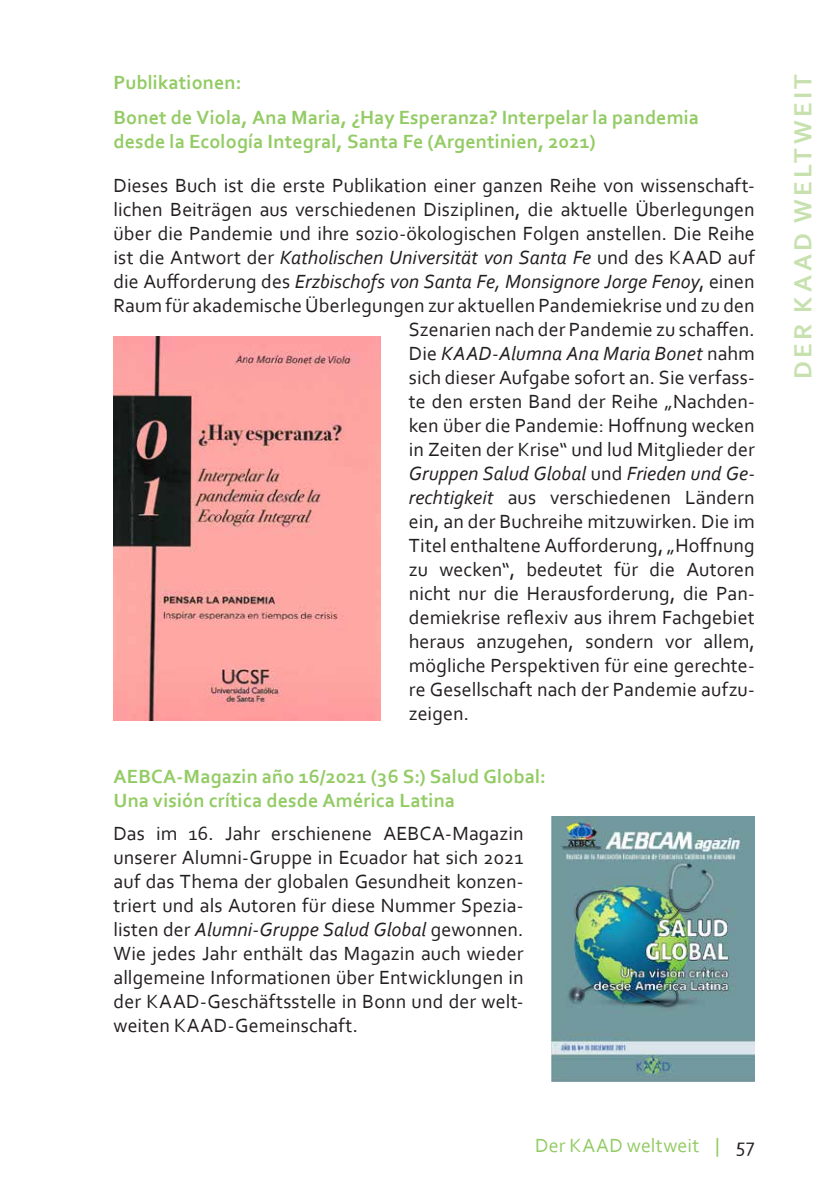
<style>
.page{position:relative;width:840px;height:1191px;background:#fff}
.page>*{position:absolute;margin:0;border:0;box-sizing:border-box;transform-origin:0 0}
.t1{font:700 26px "Corbel";letter-spacing:.12em;color:#c7e1ae}
.t2{font:20px/24px "Corbel";letter-spacing:.005em;color:#231f20;text-align:justify}
.t3{font:700 20px/35.4px "Corbel";letter-spacing:.005em;color:#93cb64}
.t4{font:italic 20px "Corbel";color:#231f20}
.t5{font:20px "Corbel";letter-spacing:.01em;color:#93cb64}
.s1{font-style:normal}
.s2{font-style:italic}
.s3{color:#231f20}
</style>
<div class="page">
<img style="left:551px;top:816px;width:203px;height:265px">
<img style="left:113px;top:336px;width:267px;height:384px">
<p class="t3" style="left:113px;top:64px;width:587px">Publikationen:<br>Bonet de Viola, Ana Maria, ¿Hay Esperanza? Interpelar la pandemia</p>
<p class="t3" style="left:113px;top:123px;width:483px">desde la Ecología Integral, Santa Fe (Argentinien, 2021)</p>
<p class="t2" style="left:113px;top:173px;width:642px">Dieses Buch ist die erste Publikation einer ganzen Reihe von wissenschaft-</p>
<p class="t2" style="left:113px;top:197px;width:642px">lichen Beiträgen aus verschiedenen Disziplinen, die aktuelle Überlegungen</p>
<p class="t2" style="left:113px;top:221px;width:642px">über die Pandemie und ihre sozio-ökologischen Folgen anstellen. Die Reihe</p>
<p class="t4" style="left:113px;top:245px;width:642px"><span class="s1">ist die Antwort der</span> Katholischen Universität von Santa Fe <span class="s1">und des KAAD auf</span></p>
<p class="t4" style="left:113px;top:269px;width:642px"><span class="s1">die Aufforderung des</span> Erzbischofs von Santa Fe, Monsignore Jorge Fenoy<span class="s1">, einen</span></p>
<p class="t2" style="left:113px;top:293px;width:642px">Raum für akademische Überlegungen zur aktuellen Pandemiekrise und zu den</p>
<p class="t2" style="left:408px;top:317px;width:347px">Szenarien nach der Pandemie zu schaffen.</p>
<p class="t4" style="left:408px;top:341px;width:347px"><span class="s1">Die</span> KAAD-Alumna Ana Maria Bonet <span class="s1">nahm</span></p>
<p class="t2" style="left:408px;top:365px;width:347px">sich dieser Aufgabe sofort an. Sie verfass-</p>
<p class="t2" style="left:408px;top:389px;width:347px">te den ersten Band der Reihe „Nachden-</p>
<p class="t2" style="left:408px;top:413px;width:347px">ken über die Pandemie: Hoffnung wecken</p>
<p class="t2" style="left:408px;top:437px;width:347px">in Zeiten der Krise“ und lud Mitglieder der</p>
<p class="t4" style="left:408px;top:461px;width:347px">Gruppen Salud Global <span class="s1">und</span> Frieden und Ge-</p>
<p class="t2" style="left:408px;top:485px;width:347px"><span class="s2">rechtigkeit</span> aus verschiedenen Ländern</p>
<p class="t2" style="left:408px;top:509px;width:347px">ein, an der Buchreihe mitzuwirken. Die im</p>
<p class="t2" style="left:408px;top:533px;width:347px">Titel enthaltene Aufforderung, „Hoffnung</p>
<p class="t2" style="left:408px;top:557px;width:347px">zu wecken“, bedeutet für die Autoren</p>
<p class="t2" style="left:408px;top:581px;width:347px">nicht nur die Herausforderung, die Pan-</p>
<p class="t2" style="left:408px;top:605px;width:347px">demiekrise reflexiv aus ihrem Fachgebiet</p>
<p class="t2" style="left:408px;top:629px;width:347px">heraus anzugehen, sondern vor allem,</p>
<p class="t2" style="left:408px;top:653px;width:347px">mögliche Perspektiven für eine gerechte-</p>
<p class="t2" style="left:408px;top:677px;width:347px">re Gesellschaft nach der Pandemie aufzu-</p>
<p class="t2" style="left:408px;top:701px;width:62px">zeigen.</p>
<p class="t3" style="left:113px;top:764px;width:434px;line-height:24px">AEBCA-Magazin año 16/2021 (36 S:) Salud Global:<br>Una visión crítica desde América Latina</p>
<p class="t2" style="left:113px;top:821px;width:411px">Das im 16. Jahr erschienene AEBCA-Magazin unserer Alumni-Gruppe in Ecuador hat sich 2021 auf das Thema der globalen Gesundheit konzen&shy;triert und als Autoren für diese Nummer Spezia&shy;listen der <span class="s2">Alumni-Gruppe Salud Global</span> gewonnen.<br>Wie jedes Jahr enthält das Magazin auch wieder allgemeine Informationen über Entwicklungen in der KAAD-Geschäftsstelle in Bonn und der welt&shy;weiten KAAD-Gemeinschaft.</p>
<h1 class="t1" style="left:786px;top:378px;width:306px;rotate:-90deg">DER KAAD WELTWEIT</h1>
<p class="t5" style="left:535px;top:1133px;width:221px">Der KAAD weltweit | <span class="s3">57</span></p>
</div>
